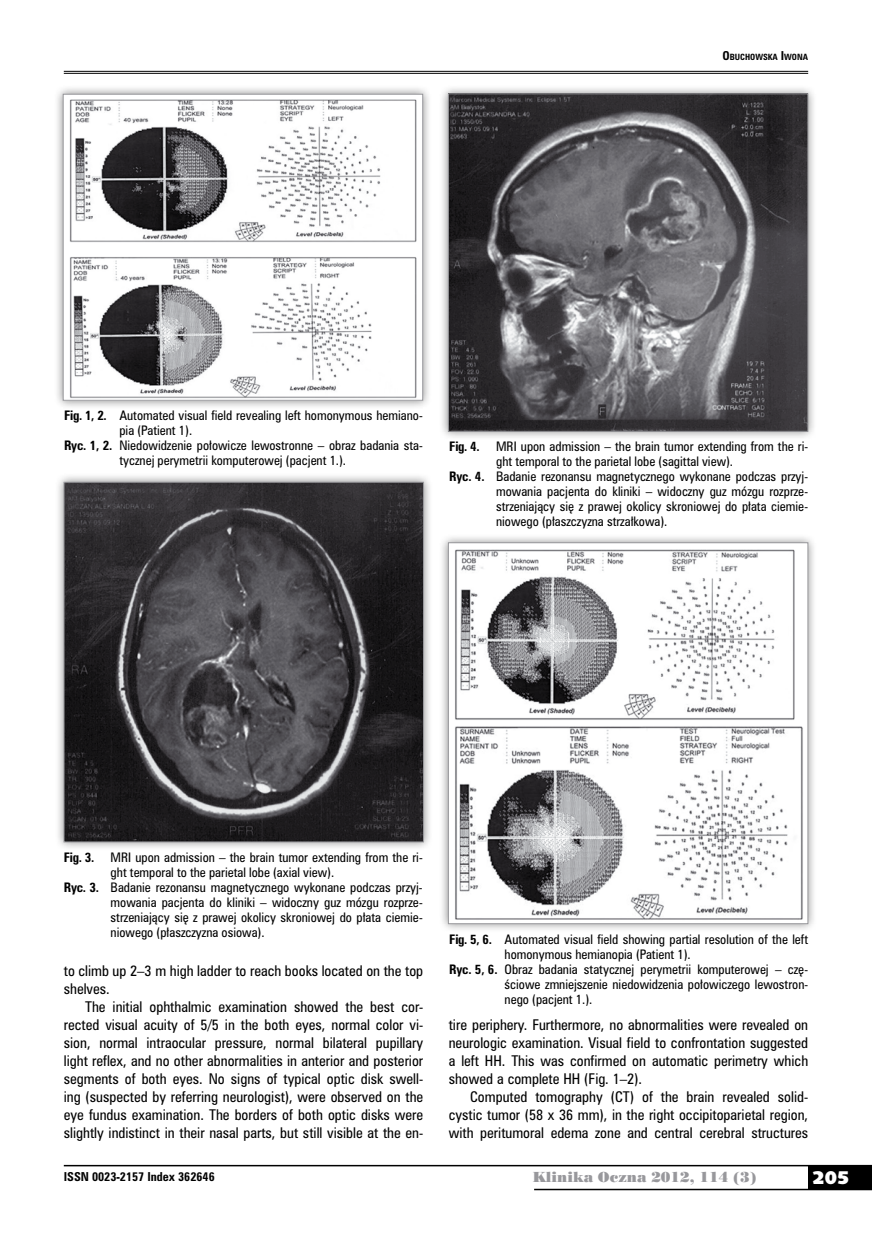
<style>
.page{position:relative;width:872px;height:1234px;background:#fff}
.page>*{position:absolute;margin:0;border:0;box-sizing:border-box;transform-origin:0 0}
.t1{font:18px "Humanst 531 U Blk PL";color:#fff}
.t2{font:13.5px/18px "Zurich Cn PL";color:#000;text-align:justify}
.t3{font:13.5px "Poster Bodoni PL";color:#98989c}
.t4{font:12px "Zurich Cn PL";color:#000}
.t5{font:700 12px "Zurich Cn PL";letter-spacing:-.02em;color:#000}
.t6{font:700 11.25px "Zurich Cn PL";color:#000}
.t7{font:700 7.8px "Zurich Cn PL";color:#000}
.s1{font-size:11.25px}
.s2{font-weight:700}
</style>
<div class="page">
<div style="left:808px;top:1165px;width:64px;height:24px;background:#000"></div>
<hr style="left:64px;top:1164px;width:808px;height:2px;background:#000">
<hr style="left:534px;top:1188px;width:338px;height:1px;background:#000">
<hr style="left:64px;top:71px;width:744px;height:1px;background:#000">
<hr style="left:64px;top:73px;width:744px;height:1px;background:#000">
<div style="left:54px;top:85px;width:378px;height:325px;background:#000;opacity:.45"></div>
<img style="left:65px;top:96px;width:356px;height:302px">
<div style="left:63px;top:94px;width:360px;height:306px;border:1px solid #98989c"></div>
<div style="left:55px;top:473px;width:378px;height:378px;background:#000;opacity:.45"></div>
<img style="left:66px;top:484px;width:356px;height:356px">
<div style="left:64px;top:482px;width:360px;height:360px;border:1px solid #98989c"></div>
<div style="left:439px;top:85px;width:378px;height:355px;background:#000;opacity:.45"></div>
<img style="left:450px;top:96px;width:356px;height:333px">
<div style="left:448px;top:94px;width:360px;height:337px;border:1px solid #98989c"></div>
<div style="left:439px;top:533px;width:378px;height:399px;background:#000;opacity:.45"></div>
<img style="left:450px;top:545px;width:356px;height:376px">
<div style="left:448px;top:542px;width:360px;height:381px;border:1px solid #98989c"></div>
<p class="t7" style="left:722px;top:52px;width:87px"><span class="s1">O</span>BUCHOWSKA <span class="s1">I</span>WONA</p>
<p class="t4" style="left:64px;top:407px;width:360px"><span class="s2">Fig. 1, 2.</span> Automated visual field revealing left homonymous hemiano-</p>
<p class="t4" style="left:119px;top:422px;width:74px">pia (Patient 1).</p>
<p class="t4" style="left:64px;top:437px;width:360px"><span class="s2">Ryc. 1, 2.</span> Niedowidzenie połowicze lewostronne – obraz badania sta-</p>
<p class="t4" style="left:119px;top:452px;width:228px">tycznej perymetrii komputerowej (pacjent 1.).</p>
<p class="t5" style="left:449px;top:438px;width:32px">Fig. 4.</p>
<p class="t4" style="left:496px;top:438px;width:313px">MRI upon admission – the brain tumor extending from the ri-</p>
<p class="t4" style="left:496px;top:453px;width:238px">ght temporal to the parietal lobe (sagittal view).</p>
<p class="t4" style="left:449px;top:468px;width:360px"><span class="s2">Ryc. 4.</span> Badanie rezonansu magnetycznego wykonane podczas przyj-</p>
<p class="t4" style="left:496px;top:483px;width:313px">mowania pacjenta do kliniki – widoczny guz mózgu rozprze-</p>
<p class="t4" style="left:496px;top:498px;width:313px">strzeniający się z prawej okolicy skroniowej do płata ciemie-</p>
<p class="t4" style="left:496px;top:513px;width:173px">niowego (płaszczyzna strzałkowa).</p>
<p class="t5" style="left:64px;top:849px;width:32px">Fig. 3.</p>
<p class="t4" style="left:111px;top:849px;width:313px">MRI upon admission – the brain tumor extending from the ri-</p>
<p class="t4" style="left:111px;top:864px;width:225px">ght temporal to the parietal lobe (axial view).</p>
<p class="t4" style="left:64px;top:879px;width:360px"><span class="s2">Ryc. 3.</span> Badanie rezonansu magnetycznego wykonane podczas przyj-</p>
<p class="t4" style="left:111px;top:894px;width:313px">mowania pacjenta do kliniki – widoczny guz mózgu rozprze-</p>
<p class="t4" style="left:111px;top:909px;width:313px">strzeniający się z prawej okolicy skroniowej do płata ciemie-</p>
<p class="t4" style="left:111px;top:924px;width:155px">niowego (płaszczyzna osiowa).</p>
<p class="t2" style="left:64px;top:961px;width:361px">to climb up 2–3 m high ladder to reach books located on the top shelves.</p>
<p class="t2" style="left:64px;top:997px;width:361px;text-indent:21px">The initial ophthalmic examination showed the best cor&shy;rected visual acuity of 5/5 in the both eyes, normal color vi&shy;sion, normal intraocular pressure, normal bilateral pupillary light reflex, and no other abnormalities in anterior and posterior segments of both eyes. No signs of typical optic disk swell&shy;ing (suspected by referring neurologist), were observed on the eye fundus examination. The borders of both optic disks were slightly indistinct in their nasal parts, but still visible at the en-</p>
<p class="t4" style="left:449px;top:930px;width:360px"><span class="s2">Fig. 5, 6.</span> Automated visual field showing partial resolution of the left</p>
<p class="t4" style="left:504px;top:945px;width:188px">homonymous hemianopia (Patient 1).</p>
<p class="t4" style="left:449px;top:960px;width:360px"><span class="s2">Ryc. 5, 6.</span> Obraz badania statycznej perymetrii komputerowej – czę-</p>
<p class="t4" style="left:504px;top:975px;width:305px">ściowe zmniejszenie niedowidzenia połowiczego lewostron-</p>
<p class="t4" style="left:504px;top:990px;width:89px">nego (pacjent 1.).</p>
<p class="t2" style="left:449px;top:1015px;width:361px">tire periphery. Furthermore, no abnormalities were revealed on neurologic examination. Visual field to confrontation suggested a left HH. This was confirmed on automatic perimetry which showed a complete HH (Fig. 1–2).</p>
<p class="t2" style="left:449px;top:1087px;width:361px;text-indent:21px">Computed tomography (CT) of the brain revealed solid&shy;cystic tumor (58 x 36 mm), in the right occipitoparietal region, with peritumoral edema zone and central cerebral structures</p>
<p class="t6" style="left:64px;top:1168px;width:152px">ISSN 0023-2157 Index 362646</p>
<p class="t3" style="left:532px;top:1168px;width:225px">Klinika Oczna 2012, 114 (3)</p>
<h1 class="t1" style="left:812px;top:1165px;width:38px">205</h1>
</div>
